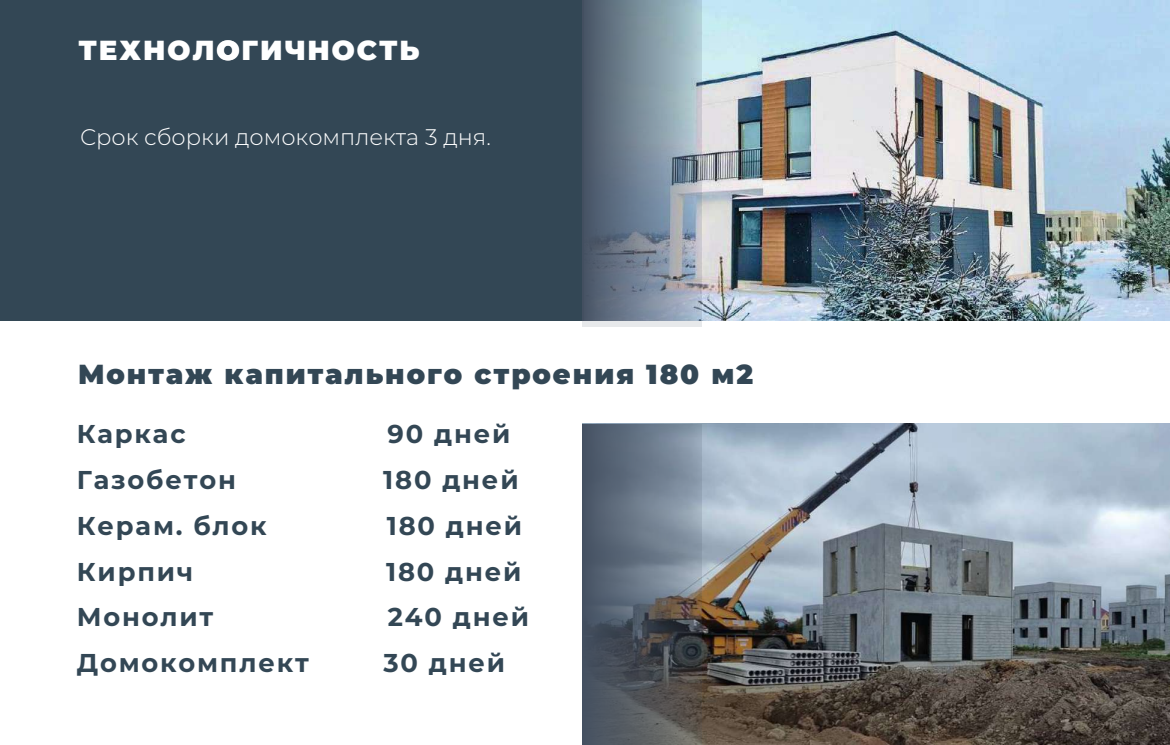
<style>
.page{position:relative;width:1170px;height:745px;background:#fff}
.page>*{position:absolute;margin:0;border:0;box-sizing:border-box;transform-origin:0 0}
.t1{font:900 27.5px "Montserrat";letter-spacing:.07em;color:#334755}
.t2{font:900 27.5px "Montserrat";letter-spacing:.07em;color:#fff}
.t3{font:700 25.75px "Montserrat";letter-spacing:.07em;color:#334755}
.t4{font:300 22.5px "Montserrat";color:#fff}
</style>
<div class="page">
<img style="left:577px;top:0;width:592px;height:321px">
<div style="left:0;top:0;width:583px;height:320px;background:#334755"></div>
<svg style="left:582px;top:0;width:119px;height:326px"></svg>
<img style="left:701px;top:423px;width:468px;height:321px">
<svg style="left:582px;top:423px;width:119px;height:321px"></svg>
<p class="t2" style="left:78px;top:30px;width:343px">ТЕХНОЛ ГИЧНОСТЬ</p>
<p class="t2" style="left:217px;top:30px;width:24px">О</p>
<p class="t4" style="left:80px;top:122px;width:412px">Срок сборки домокомплекта 3 дня.</p>
<p class="t1" style="left:78px;top:353px;width:676px">Монтаж капитального строения 180 м2</p>
<p class="t3" style="left:77px;top:415px;width:110px">Каркас</p>
<p class="t3" style="left:387px;top:415px;width:124px">90 дней</p>
<p class="t3" style="left:77px;top:461px;width:161px">Газобетон</p>
<p class="t3" style="left:383px;top:461px;width:137px">180 дней</p>
<p class="t3" style="left:77px;top:507px;width:191px">Керам. блок</p>
<p class="t3" style="left:387px;top:507px;width:137px">180 дней</p>
<p class="t3" style="left:77px;top:552px;width:118px">Кирпич</p>
<p class="t3" style="left:386px;top:552px;width:137px">180 дней</p>
<p class="t3" style="left:77px;top:598px;width:138px">Монолит</p>
<p class="t3" style="left:388px;top:598px;width:143px">240 дней</p>
<p class="t3" style="left:77px;top:644px;width:233px">Домокомплект</p>
<p class="t3" style="left:383px;top:644px;width:123px">30 дней</p>
</div>
